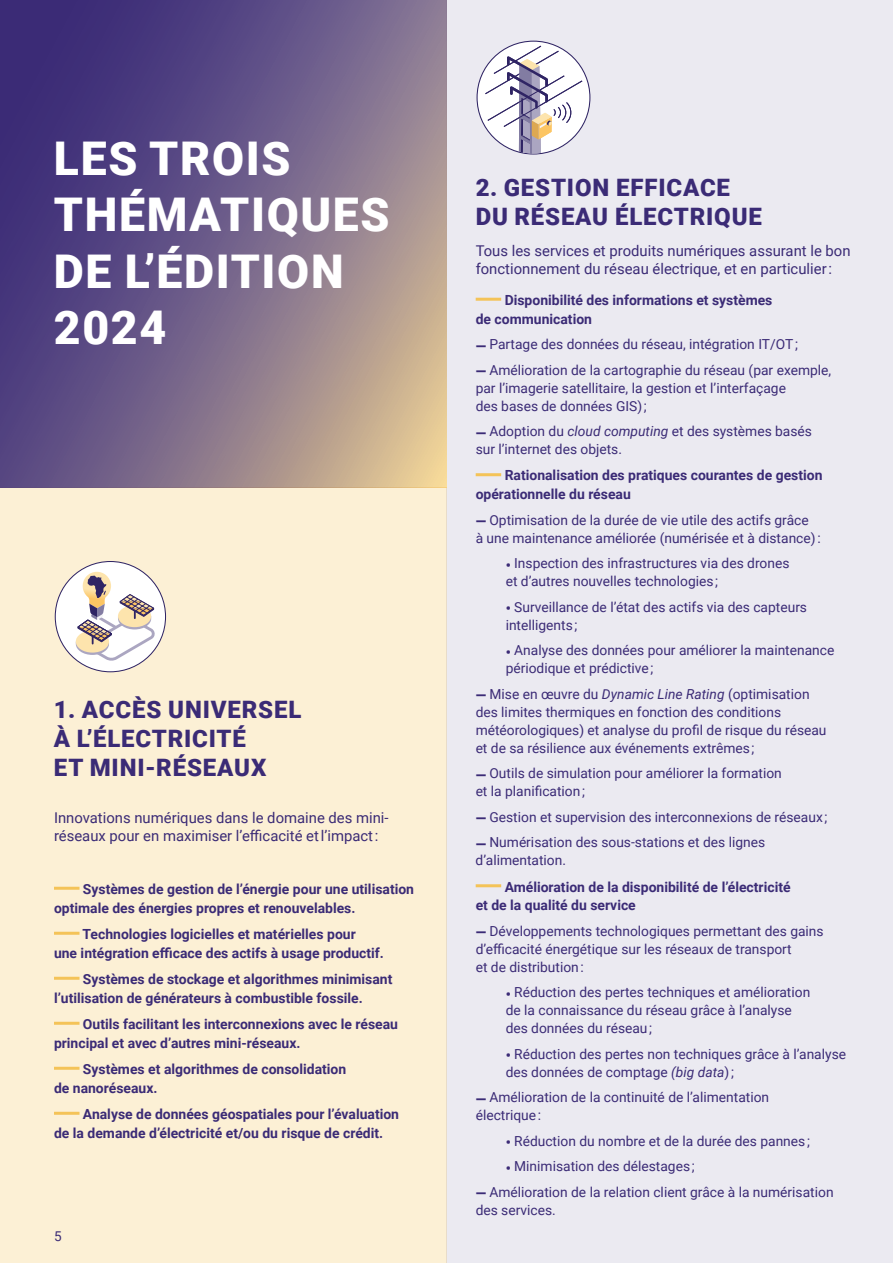
<style>
.page{position:relative;width:893px;height:1263px;background:#fff}
.page>*{position:absolute;margin:0;border:0;box-sizing:border-box;transform-origin:0 0}
.t1{font:900 46.5px/56.1px "Roboto";letter-spacing:.035em;color:#fff}
.t2{font:900 24px/28.8px "Roboto";letter-spacing:.035em;color:#3b2b76}
.t3{font:14.85px/18.1px "Roboto";color:#3b2b76}
.t4{font:700 13.95px/18.8px "Roboto";color:#3b2b76}
.t5{font:13.8px/25.5px "Roboto";color:#3b2b76}
.t6{font:900 13.8px "Roboto";color:#3b2b76}
.t7{font:13.5px "Roboto";color:#3b2b76}
.s1{font-style:italic}
.s2{font-weight:900}
</style>
<div class="page">
<div style="left:446px;top:0;width:447px;height:1263px;background:#ebeaf1"></div>
<div style="left:0;top:487px;width:446px;height:776px;background:#fcf0d5"></div>
<hr style="left:54px;top:887px;width:26px;height:3px;background:#f4c358">
<hr style="left:54px;top:932px;width:26px;height:3px;background:#f4c358">
<hr style="left:54px;top:977px;width:26px;height:3px;background:#f4c358">
<hr style="left:54px;top:1022px;width:26px;height:3px;background:#f4c358">
<hr style="left:54px;top:1067px;width:26px;height:3px;background:#f4c358">
<hr style="left:54px;top:1112px;width:26px;height:3px;background:#f4c358">
<div style="left:478px;top:42px;width:111px;height:111px;background:#fff;border-radius:56px"></div>
<svg style="left:485px;top:45px;width:98px;height:108px"></svg>
<hr style="left:476px;top:298px;width:25px;height:3px;background:#f4c358">
<hr style="left:476px;top:473px;width:25px;height:3px;background:#f4c358">
<hr style="left:476px;top:884px;width:25px;height:3px;background:#f4c358">
<svg style="left:55px;top:561px;width:111px;height:111px"></svg>
<div style="left:56px;top:562px;width:109px;height:109px;background:#fff;border-radius:55px"></div>
<svg style="left:76px;top:572px;width:81px;height:92px"></svg>
<svg style="left:0;top:0;width:446px;height:487px;background:#766488"></svg>
<h1 class="t1" style="left:54px;top:129px;width:337px">LES TROIS<br>THÉMATIQUES<br>DE ’LÉDITION<br>2024</h1>
<h2 class="t2" style="left:54px;top:694px;width:249px">1. ACCÈS UNIVERSEL<br>À ’LÉLECTRICITÉ<br>ET MINI-RÉSEAUX</h2>
<p class="t3" style="left:54px;top:808px;width:336px">Innovations numériques dans le domaine des mini-</p>
<p class="t3" style="left:54px;top:826px;width:326px">réseaux pour en maximiser ’l efficacité et ’l impact:</p>
<p class="t4" style="left:54px;top:879px;width:362px;text-indent:29px">Systèmes de gestion de ’l énergie pour une utilisation optimale des énergies propres et renouvelables.</p>
<p class="t4" style="left:54px;top:924px;width:332px;text-align:center">Technologies logicielles et matérielles pour<br>une intégration efficace des actifs à usage productif.</p>
<p class="t4" style="left:54px;top:969px;width:340px;text-indent:29px">Systèmes de stockage et algorithmes minimisant ’l utilisation de générateurs à combustible fossile.</p>
<p class="t4" style="left:54px;top:1014px;width:346px;text-indent:29px">Outils facilitant les interconnexions avec le réseau principal et avec ’d autres mini-réseaux.</p>
<p class="t4" style="left:54px;top:1059px;width:294px;text-indent:29px">Systèmes et algorithmes de consolidation de nanoréseaux.</p>
<p class="t4" style="left:54px;top:1104px;width:347px;text-indent:29px">Analyse de données géospatiales pour ’l évaluation de la demande ’d électricité et/ou du risque de crédit.</p>
<p class="t7" style="left:54px;top:1227px;width:9px">5</p>
<h2 class="t2" style="left:476px;top:172px;width:288px">2. GESTION EFFICACE<br>DU RÉSEAU ÉLECTRIQUE</h2>
<p class="t3" style="left:476px;top:241px;width:376px">Tous les services et produits numériques assurant le bon fonctionnement du réseau électrique, et en particulier:</p>
<p class="t4" style="left:476px;top:290px;width:298px;text-indent:29px">Disponibilité des informations et systèmes de communication</p>
<p class="t5" style="left:489px;top:331px;width:310px">Partage des données du réseau, intégration IT/OT;</p>
<p class="t6" style="left:476px;top:336px;width:12px">—</p>
<p class="t5" style="left:489px;top:357px;width:343px">Amélioration de la cartographie du réseau (par exemple,</p>
<p class="t6" style="left:476px;top:362px;width:12px">—</p>
<p class="t5" style="left:476px;top:378px;width:312px;line-height:18px">par ’l imagerie satellitaire la, gestion et ’l interfaçage des bases de données GIS ;(</p>
<p class="t5" style="left:489px;top:418px;width:324px">Adoption du <span class="s1">cloud computing</span> et des systèmes basés</p>
<p class="t6" style="left:476px;top:423px;width:12px">—</p>
<p class="t5" style="left:476px;top:436px;width:148px">sur ’l internet des objets.</p>
<p class="t4" style="left:476px;top:466px;width:348px;text-indent:29px">Rationalisation des pratiques courantes de gestion opérationnelle du réseau</p>
<p class="t5" style="left:489px;top:506px;width:321px">Optimisation de la durée de vie utile des actifs grâce</p>
<p class="t6" style="left:476px;top:512px;width:12px">—</p>
<p class="t5" style="left:476px;top:524px;width:346px;text-align:center">à une maintenance améliorée (numérisée et à distance :(<br>Inspection des infrastructures via des drones</p>
<p class="t6" style="left:506px;top:555px;width:7px">•</p>
<p class="t5" style="left:514px;top:568px;width:294px;text-indent:-9px">et ’d autres nouvelles technologies;<br>Surveillance de ’l état des actifs via des capteurs</p>
<p class="t6" style="left:506px;top:599px;width:7px">•</p>
<p class="t5" style="left:514px;top:611px;width:322px;text-indent:-9px">intelligents;<br>Analyse des données pour améliorer la maintenance</p>
<p class="t6" style="left:506px;top:642px;width:7px">•</p>
<p class="t5" style="left:489px;top:655px;width:322px;text-indent:16px">périodique et prédictive ;<br>Mise en œuvre du <span class="s1">Dynamic Line Rating</span> (optimisation</p>
<p class="t6" style="left:476px;top:686px;width:12px">—</p>
<p class="t5" style="left:476px;top:702px;width:352px;line-height:18px">des limites thermiques en fonction des conditions météorologiques) et analyse du profil de risque du réseau et de sa résilience aux événements extrêmes;</p>
<p class="t5" style="left:489px;top:760px;width:294px">Outils de simulation pour améliorer la formation</p>
<p class="t6" style="left:476px;top:765px;width:12px">—</p>
<p class="t5" style="left:489px;top:778px;width:339px;text-indent:-14px">et la planification ;<br>Gestion et supervision des interconnexions de réseaux;</p>
<p class="t6" style="left:476px;top:809px;width:12px">—</p>
<p class="t5" style="left:489px;top:829px;width:277px">Numérisation des sous-stations et des lignes</p>
<p class="t6" style="left:476px;top:834px;width:12px">—</p>
<p class="t5" style="left:476px;top:847px;width:92px">’d alimentation.</p>
<p class="t4" style="left:476px;top:877px;width:316px;text-indent:29px">Amélioration de la disponibilité de ’l électricité et de la qualité du service</p>
<p class="t5" style="left:489px;top:917px;width:336px">Développements technologiques permettant des gains</p>
<p class="t6" style="left:476px;top:923px;width:12px">—</p>
<p class="t5" style="left:476px;top:939px;width:318px;line-height:18px">’d efficacité énergétique sur les réseaux de transport et de distribution :</p>
<p class="t5" style="left:514px;top:979px;width:298px">Réduction des pertes techniques et amélioration</p>
<p class="t6" style="left:506px;top:984px;width:7px">•</p>
<p class="t5" style="left:506px;top:1001px;width:288px;line-height:18px">de la connaissance du réseau grâce ’là analyse des données du réseau ;</p>
<p class="t5" style="left:514px;top:1040px;width:333px">Réduction des pertes non techniques grâce ’là analyse</p>
<p class="t5" style="left:506px;top:1046px;width:230px;line-height:16.5px"><span class="s2">•<br></span>des données de comptage <span class="s1">(big data</span> ;(</p>
<p class="t5" style="left:489px;top:1084px;width:281px">Amélioration de la continuité de ’l alimentation</p>
<p class="t6" style="left:476px;top:1089px;width:12px">—</p>
<p class="t5" style="left:514px;top:1102px;width:297px;text-indent:-39px">électrique:<br>Réduction du nombre et de la durée des pannes ;</p>
<p class="t6" style="left:506px;top:1133px;width:7px">•</p>
<p class="t5" style="left:514px;top:1153px;width:182px">Minimisation des délestages;</p>
<p class="t6" style="left:506px;top:1158px;width:7px">•</p>
<p class="t5" style="left:489px;top:1178px;width:346px">Amélioration de la relation client grâce à la numérisation</p>
<p class="t6" style="left:476px;top:1184px;width:12px">—</p>
<p class="t5" style="left:476px;top:1196px;width:82px">des services.</p>
</div>
